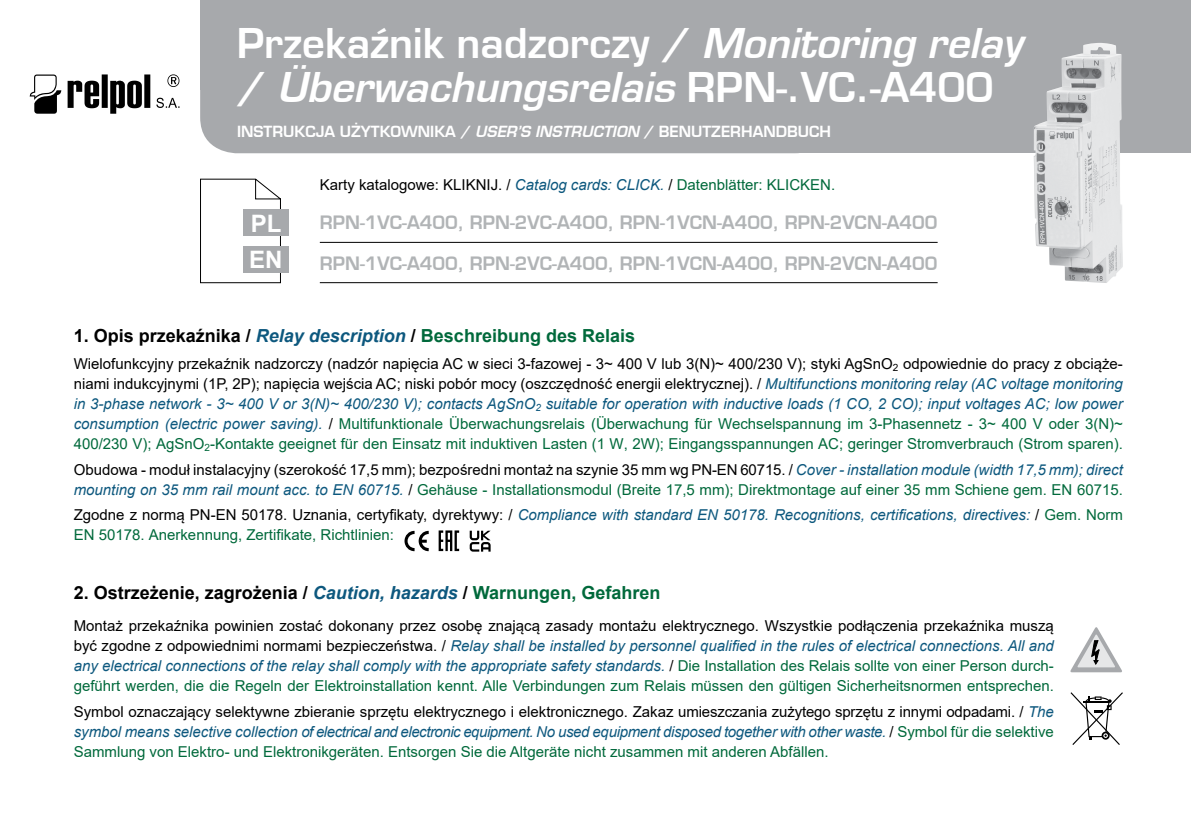
<style>
.page{position:relative;width:1191px;height:840px;background:#fff}
.page>*{position:absolute;margin:0;border:0;box-sizing:border-box;transform-origin:0 0}
.t1{font:700 40px/44px "Euromode";color:#fff}
.t2{font:700 24px/36.6px "Arial";color:#fff}
.t3{font:700 18px "Euromode";color:#b1b4b6}
.t4{font:700 18px "Arial";color:#000}
.t5{font:700 18px "Arial";color:#00693b}
.t6{font:15px/20px "Arial";color:#00693b;text-align:justify}
.t7{font:15px/20px "Arial";color:#000}
.t8{font:italic 15px/20px "Arial";color:#0d587e}
.t9{font:700 15px "Euromode";color:#fff}
.s1{font-style:italic}
.s2{font-style:italic;color:#0d587e}
.s3{color:#00693b}
.s4{color:#000}
.s5{font-style:normal;color:#000}
.s6{font-style:normal;color:#00693b}
</style>
<div class="page">
<div style="left:200px;top:0;width:991px;height:90px;background:#a7a9ac"></div>
<div style="left:311px;top:23px;width:880px;height:130px;background:#a7a9ac"></div>
<div style="left:200px;top:23px;width:630px;height:130px;background:#a7a9ac;border-radius:36px"></div>
<svg style="left:30px;top:74px;width:149px;height:40px"></svg>
<hr style="left:320px;top:282px;width:617px;height:1px;background:#000">
<hr style="left:320px;top:242px;width:617px;height:1px;background:#000">
<svg style="left:404px;top:530px;width:25px;height:21px"></svg>
<svg style="left:438px;top:530px;width:21px;height:20px"></svg>
<svg style="left:470px;top:530px;width:20px;height:21px"></svg>
<img style="left:1033px;top:43px;width:90px;height:240px">
<svg style="left:200px;top:178px;width:81px;height:105px"></svg>
<div style="left:243px;top:209px;width:46px;height:27px;background:#a7a9ac"></div>
<div style="left:243px;top:246px;width:46px;height:27px;background:#a7a9ac"></div>
<svg style="left:1070px;top:627px;width:52px;height:45px"></svg>
<svg style="left:1070px;top:692px;width:53px;height:52px"></svg>
<h1 class="t1" style="left:237px;top:21px;width:786px">PrzekaŸnik nadzorczy / <span class="s1">Monitoring relay </span>/ <span class="s1">Überwachungsrelais</span> RPN-.VC.-A400</h1>
<p class="t9" style="left:237px;top:122px;width:595px">In str ukcja uŻytkowni ka / <span class="s1">User’s Instruction</span> / BENUTZERHANDBUCH</p>
<p class="t7" style="left:320px;top:174px;width:517px">Karty katalogowe: KLIKNIJ. / <span class="s2">Catalog cards: CLICK.</span> / <span class="s3">Datenblätter: KLICKEN.</span></p>
<p class="t3" style="left:320px;top:211px;width:619px">RPN-1VC-A400, RPN-2VC-A400, RPN-1VCN-A400, RPN-2VCN-A400</p>
<p class="t3" style="left:320px;top:252px;width:619px">RPN-1VC-A400, RPN-2VC-A400, RPN-1VCN-A400, RPN-2VCN-A400</p>
<h2 class="t2" style="left:249px;top:205px;width:35px">PL<br>EN</h2>
<p class="t5" style="left:74px;top:322px;width:563px"><span class="s4">1. Opis przekaźnika /</span> <span class="s2">Relay description</span> <span class="s4">/</span> Beschreibung des Relais</p>
<p class="t6" style="left:74px;top:353px;width:1050px"><span class="s4">Wielofunkcyjny przekaźnik nadzorczy (nadzór napięcia AC w sieci 3-fazowej - 3~ 400 V lub 3(N)~ 400/230 V); styki AgSnO</span><sub>2</sub> <span class="s4">odpowiednie do pracy z obciąże&shy;niami indukcyjnymi (1P, 2P); napięcia wejścia AC; niski pobór mocy (oszczędność energii elektrycznej). /</span> <span class="s2">Multifunctions monitoring relay (AC voltage monitoring in 3-phase network - 3~ 400 V or 3(N)~ 400/230 V); contacts AgSnO</span><sub>2</sub> <span class="s2">suitable for operation with inductive loads (1 CO, 2 CO); input voltages AC; low power consumption (electric power saving).</span> <span class="s4">/</span> Multifunktionale Überwachungsrelais (Überwachung für Wechselspannung im 3-Phasennetz - 3~ 400 V oder 3(N)~ 400/230 V); AgSnO<sub>2</sub>-Kontakte geeignet für den Einsatz mit induktiven Lasten (1 W, 2W); Eingangsspannungen AC; geringer Stromverbrauch (Strom sparen).</p>
<p class="t7" style="left:74px;top:459px;width:1050px">Obudowa - moduł instalacyjny (szerokość 17,5 mm); bezpośredni montaż na szynie 35 mm wg PN-EN 60715. / <span class="s2">Cover - installation module (width 17,5 mm); direct mounting on 35 mm rail mount acc. to EN 60715.</span> / <span class="s3">Gehäuse - Installationsmodul (Breite 17,5 mm); Direktmontage auf einer 35 mm Schiene gem. EN 60715.</span></p>
<p class="t8" style="left:74px;top:505px;width:1050px"><span class="s5">Zgodne z normą PN-EN 50178. Uznania, certyfikaty, dyrektywy: /</span> Compliance with standard EN 50178. Recognitions, certifications, directives: <span class="s5">/</span> <span class="s6">Gem. Norm<br>EN 50178. Anerkennung, Zertifikate, Richtlinien:</span></p>
<p class="t4" style="left:74px;top:579px;width:588px">2. Ostrzeżenie, zagrożenia / <span class="s2">Caution, hazards</span> / <span class="s3">Warnungen, Gefahren</span></p>
<p class="t6" style="left:74px;top:615px;width:981px"><span class="s4">Montaż przekaźnika powinien zostać dokonany przez osobę znającą zasady montażu elektrycznego. Wszystkie podłączenia przekaźnika muszą być zgodne z odpowiednimi normami bezpieczeństwa. /</span> <span class="s2">Relay shall be installed by personnel qualified in the rules of electrical connections. All and any electrical connections of the relay shall comply with the appropriate safety standards.</span> <span class="s4">/</span> Die Installation des Relais sollte von einer Person durch&shy;geführt werden, die die Regeln der Elektroinstallation kennt. Alle Verbindungen zum Relais müssen den gültigen Sicherheitsnormen entsprechen.</p>
<p class="t7" style="left:74px;top:701px;width:981px;text-align:justify">Symbol oznaczający selektywne zbieranie sprzętu elektrycznego i elektronicznego. Zakaz umieszczania zużytego sprzętu z innymi odpadami. / <span class="s2">The symbol means selective collection of electrical and electronic equipment. No used equipment disposed together with other waste.</span> / <span class="s3">Symbol für die selektive Sammlung von Elektro- und Elektronikgeräten. Entsorgen Sie die Altgeräte nicht zusammen mit anderen Abfällen.</span></p>
</div>
